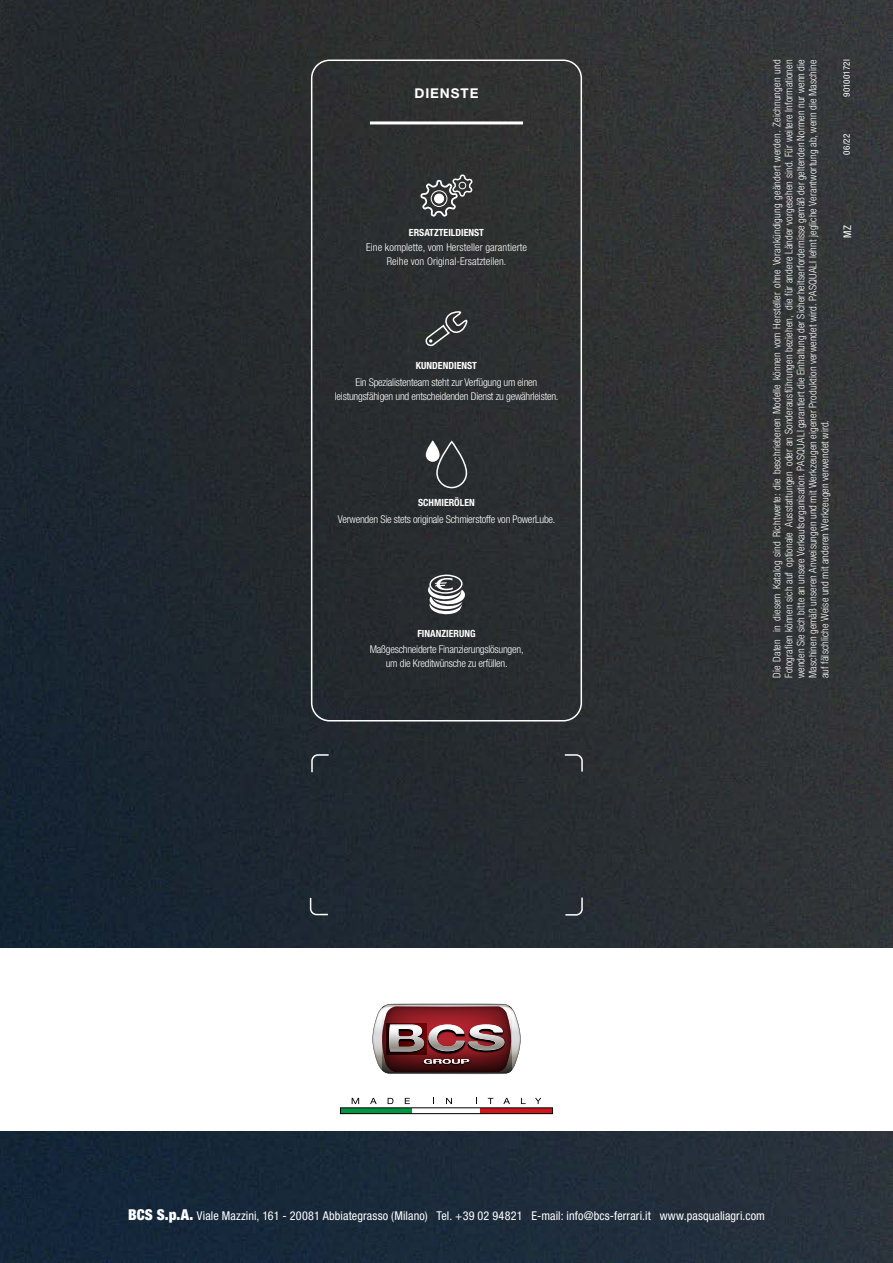
<style>
.page{position:relative;width:893px;height:1263px;background:#fff}
.page>*{position:absolute;margin:0;border:0;box-sizing:border-box;transform-origin:0 0}
.t1{font:700 13.5px "Helvetica Neue LT Std";letter-spacing:.07em;color:#fff}
.t2{font:condensed 12.15px "Helvetica Neue LT Std";letter-spacing:.01em;color:#fff}
.t3{font:300 condensed 10.8px/13.2px "Helvetica Neue LT Std";letter-spacing:-.02em;color:#fff;text-align:center}
.t4{font:300 condensed 10.8px/13.2px "Helvetica Neue LT Std";letter-spacing:.005em;color:#fff;text-align:center}
.t5{font:300 condensed 10.5px/12px "Helvetica Neue LT Std";letter-spacing:.01em;color:#fff;text-align:justify}
.t6{font:condensed 10.5px "Helvetica Neue LT Std";color:#fff}
.t7{font:700 condensed 9.9px "Helvetica Neue LT Std";color:#fff}
.t8{font:condensed 9px "Helvetica Neue LT Std";letter-spacing:.025em;color:#fff}
.s1{font-weight:900;font-size:15px}
</style>
<div class="page">
<img style="left:0;top:0;width:893px;height:1263px">
<div style="left:0;top:948px;width:893px;height:183px;background:#fff"></div>
<svg style="left:352px;top:1098px;width:7px;height:6px"></svg>
<svg style="left:370px;top:1098px;width:7px;height:6px"></svg>
<svg style="left:388px;top:1098px;width:5px;height:6px"></svg>
<svg style="left:405px;top:1098px;width:5px;height:6px"></svg>
<svg style="left:446px;top:1098px;width:6px;height:6px"></svg>
<svg style="left:488px;top:1098px;width:5px;height:6px"></svg>
<svg style="left:503px;top:1098px;width:7px;height:6px"></svg>
<svg style="left:535px;top:1098px;width:6px;height:6px"></svg>
<svg style="left:372px;top:1004px;width:149px;height:70px;background:#89585a"></svg>
<svg style="left:563px;top:753px;width:21px;height:20px"></svg>
<svg style="left:564px;top:896px;width:20px;height:20px"></svg>
<svg style="left:309px;top:896px;width:20px;height:20px"></svg>
<svg style="left:310px;top:753px;width:20px;height:21px"></svg>
<div style="left:311px;top:60px;width:271px;height:661px;border:2px solid #fff;border-radius:18px"></div>
<hr style="left:370px;top:121px;width:153px;height:3px;background:#fff">
<div style="left:436px;top:441px;width:31px;height:47px;border:2px solid #fff;border-radius:15px"></div>
<svg style="left:426px;top:440px;width:14px;height:22px"></svg>
<svg style="left:420px;top:173px;width:54px;height:44px;background:#5a5b5c"></svg>
<svg style="left:424px;top:308px;width:46px;height:40px;background:#454748"></svg>
<svg style="left:427px;top:575px;width:40px;height:40px"></svg>
<div style="left:340px;top:1108px;width:72px;height:5px;background:#009641"></div>
<div style="left:480px;top:1108px;width:72px;height:5px;background:#cd1719"></div>
<div style="left:340px;top:1107px;width:213px;height:7px;border:1px solid #000"></div>
<p class="t1" style="left:414px;top:85px;width:66px">DIENSTE</p>
<p class="t7" style="left:409px;top:226px;width:77px">ERSATZTEILDIENST</p>
<p class="t4" style="left:366px;top:241px;width:162px">Eine komplette, vom Hersteller garantierte<br>Reihe von Original-Ersatzteilen.</p>
<p class="t7" style="left:416px;top:359px;width:63px">KUNDENDIENST</p>
<p class="t3" style="left:335px;top:376px;width:225px">Ein Spezialistenteam steht zur Verfügung um einen leistungsfähigen und entscheidenden Dienst zu gewährleisten.</p>
<p class="t7" style="left:418px;top:497px;width:58px">SCHMIERÖLEN</p>
<p class="t3" style="left:338px;top:513px;width:219px">Verwenden Sie stets originale Schmierstoffe von PowerLube.</p>
<p class="t7" style="left:417px;top:627px;width:60px">FINANZIERUNG</p>
<p class="t3" style="left:370px;top:643px;width:155px">Maßgeschneiderte Finanzierungslösungen, um die Kreditwünsche zu erfüllen.</p>
<p class="t5" style="left:771px;top:678px;width:620px;rotate:-90deg">Die Daten in diesem Katalog sind Richtwerte: die beschriebenen Modelle können vom Hersteller ohne Vorankündigung geändert werden. Zeichnungen und Fotografien können sich auf optionale Ausstattungen oder an Sonderausführungen beziehen, die für andere Länder vorgesehen sind. Für weitere Informationen wenden Sie sich bitte an unsere Verkaufsorganisation. PASQUALI garantiert die Einhaltung der Sicherheitserfordernisse gemäß der geltenden Normen nur wenn die Maschinen gemäß unseren Anweisungen und mit Werkzeugen eigener Produktion verwendet wird. PASQUALI lehnt jegliche Verantwortung ab, wenn die Maschine auf fälschliche Weise und mit anderen Werkzeugen verwendet wird.</p>
<p class="t8" style="left:842px;top:97px;width:39px;rotate:-90deg">90100172I</p>
<p class="t8" style="left:842px;top:155px;width:23px;rotate:-90deg">06/22</p>
<p class="t6" style="left:841px;top:238px;width:14px;rotate:-90deg">MZ</p>
<p class="t2" style="left:128px;top:1209px;width:638px"><span class="s1">BCS S.p.A.</span> Viale Mazzini, 161 - 20081 Abbiategrasso (Milano) Tel. +39 02 94821 E-mail: info@bcs-ferrari.it www.pasqualiagri.com</p>
</div>
